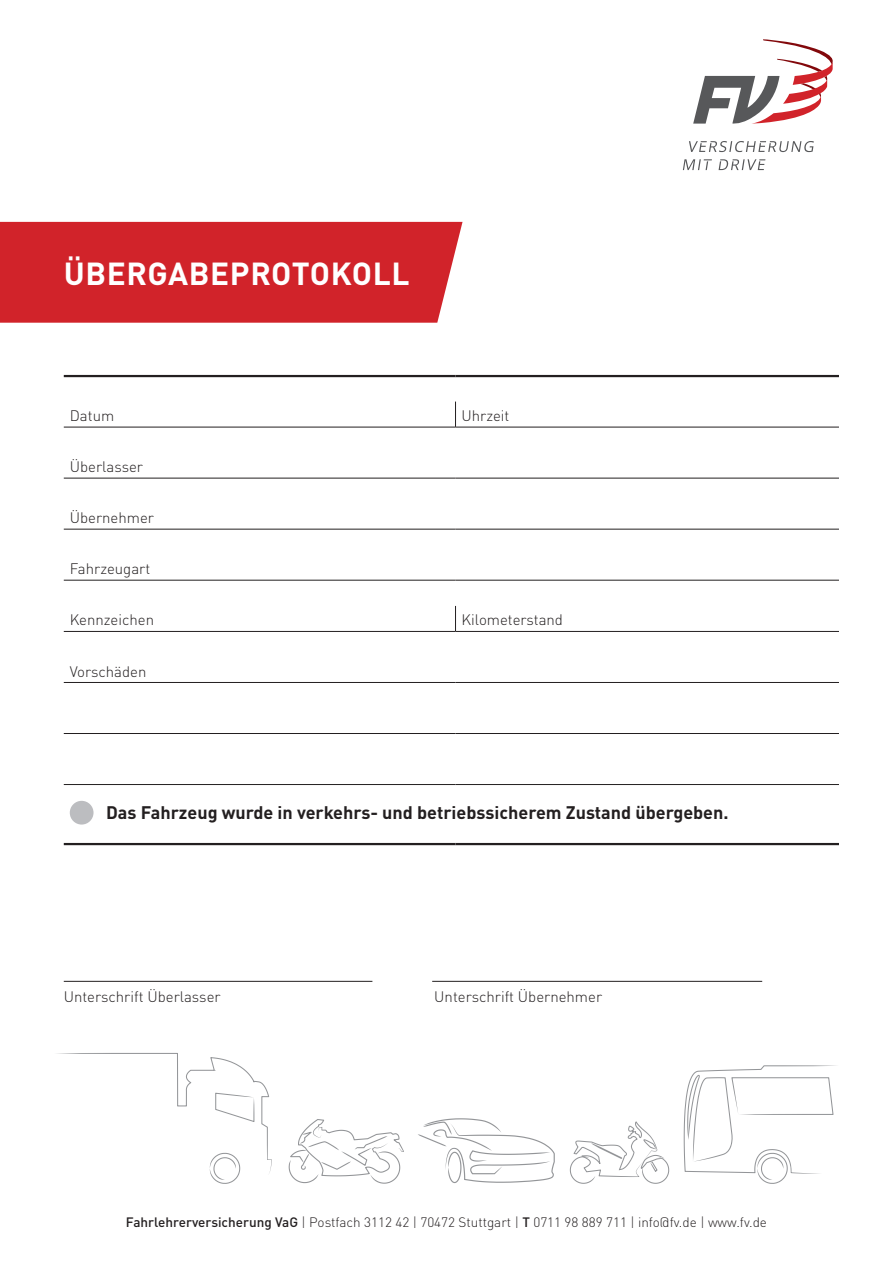
<style>
.page{position:relative;width:893px;height:1263px;background:#fff}
.page>*{position:absolute;margin:0;border:0;box-sizing:border-box;transform-origin:0 0}
.t1{font:700 31.5px "DIN Pro";letter-spacing:.02em;color:#fff}
.t2{font:700 18px "DIN Pro";color:#231f20}
.t3{font:300 15px "DIN Pro";color:#231f20}
.t4{font:300 13.5px "DIN Pro";color:#231f20}
.s1{font-weight:500}
</style>
<div class="page">
<hr style="left:64px;top:981px;width:308px;height:1px;background:#231f20">
<hr style="left:432px;top:981px;width:330px;height:1px;background:#231f20">
<div style="left:0;top:222px;width:463px;height:101px;background:#d1232a"></div>
<svg style="left:693px;top:39px;width:140px;height:85px"></svg>
<svg style="left:683px;top:141px;width:131px;height:29px"></svg>
<svg style="left:289px;top:1119px;width:115px;height:65px"></svg>
<svg style="left:684px;top:1065px;width:152px;height:119px"></svg>
<svg style="left:418px;top:1118px;width:137px;height:65px"></svg>
<svg style="left:57px;top:1053px;width:215px;height:131px"></svg>
<svg style="left:570px;top:1121px;width:99px;height:63px"></svg>
<hr style="left:64px;top:375px;width:391px;height:2px;background:#231f20">
<hr style="left:455px;top:375px;width:384px;height:2px;background:#231f20">
<hr style="left:64px;top:682px;width:391px;height:1px;background:#231f20">
<hr style="left:455px;top:682px;width:384px;height:1px;background:#231f20">
<hr style="left:64px;top:733px;width:391px;height:1px;background:#231f20">
<hr style="left:455px;top:733px;width:384px;height:1px;background:#231f20">
<hr style="left:64px;top:843px;width:391px;height:2px;background:#231f20">
<hr style="left:455px;top:843px;width:384px;height:2px;background:#231f20">
<svg style="left:455px;top:402px;width:1px;height:25px"></svg>
<hr style="left:64px;top:427px;width:391px;height:1px;background:#231f20">
<hr style="left:455px;top:427px;width:384px;height:1px;background:#231f20">
<hr style="left:64px;top:478px;width:391px;height:1px;background:#231f20">
<hr style="left:455px;top:478px;width:384px;height:1px;background:#231f20">
<hr style="left:64px;top:529px;width:391px;height:1px;background:#231f20">
<hr style="left:455px;top:529px;width:384px;height:1px;background:#231f20">
<hr style="left:64px;top:580px;width:391px;height:1px;background:#231f20">
<hr style="left:455px;top:580px;width:384px;height:1px;background:#231f20">
<svg style="left:455px;top:606px;width:1px;height:25px"></svg>
<hr style="left:64px;top:631px;width:391px;height:1px;background:#231f20">
<hr style="left:455px;top:631px;width:384px;height:1px;background:#231f20">
<hr style="left:64px;top:784px;width:391px;height:1px;background:#231f20">
<hr style="left:455px;top:784px;width:384px;height:1px;background:#231f20">
<div style="left:70px;top:801px;width:24px;height:23px;background:#bcbdc0;border-radius:50%"></div>
<h1 class="t1" style="left:64px;top:249px;width:347px">ÜBERGABEPROTOKOLL</h1>
<p class="t3" style="left:70px;top:404px;width:46px">Datum</p>
<p class="t3" style="left:461px;top:404px;width:49px">Uhrzeit</p>
<p class="t3" style="left:70px;top:455px;width:75px">Überlasser</p>
<p class="t3" style="left:70px;top:506px;width:86px">Übernehmer</p>
<p class="t3" style="left:70px;top:557px;width:82px">Fahrzeugart</p>
<p class="t3" style="left:70px;top:609px;width:86px">Kennzeichen</p>
<p class="t3" style="left:461px;top:609px;width:103px">Kilometerstand</p>
<p class="t3" style="left:70px;top:660px;width:78px">Vorschäden</p>
<p class="t2" style="left:106px;top:798px;width:624px">Das Fahrzeug wurde in verkehrs- und betriebssicherem Zustand übergeben.</p>
<p class="t3" style="left:64px;top:985px;width:158px">Unterschrift Überlasser</p>
<p class="t3" style="left:434px;top:985px;width:169px">Unterschrift Übernehmer</p>
<p class="t4" style="left:126px;top:1211px;width:643px"><span class="s1">Fahrlehrerversicherung VaG</span> | Postfach 3112 42 | 70472 Stuttgart | <span class="s1">T</span> 0711 98 889 711 | info@fv.de | www.fv.de</p>
</div>
